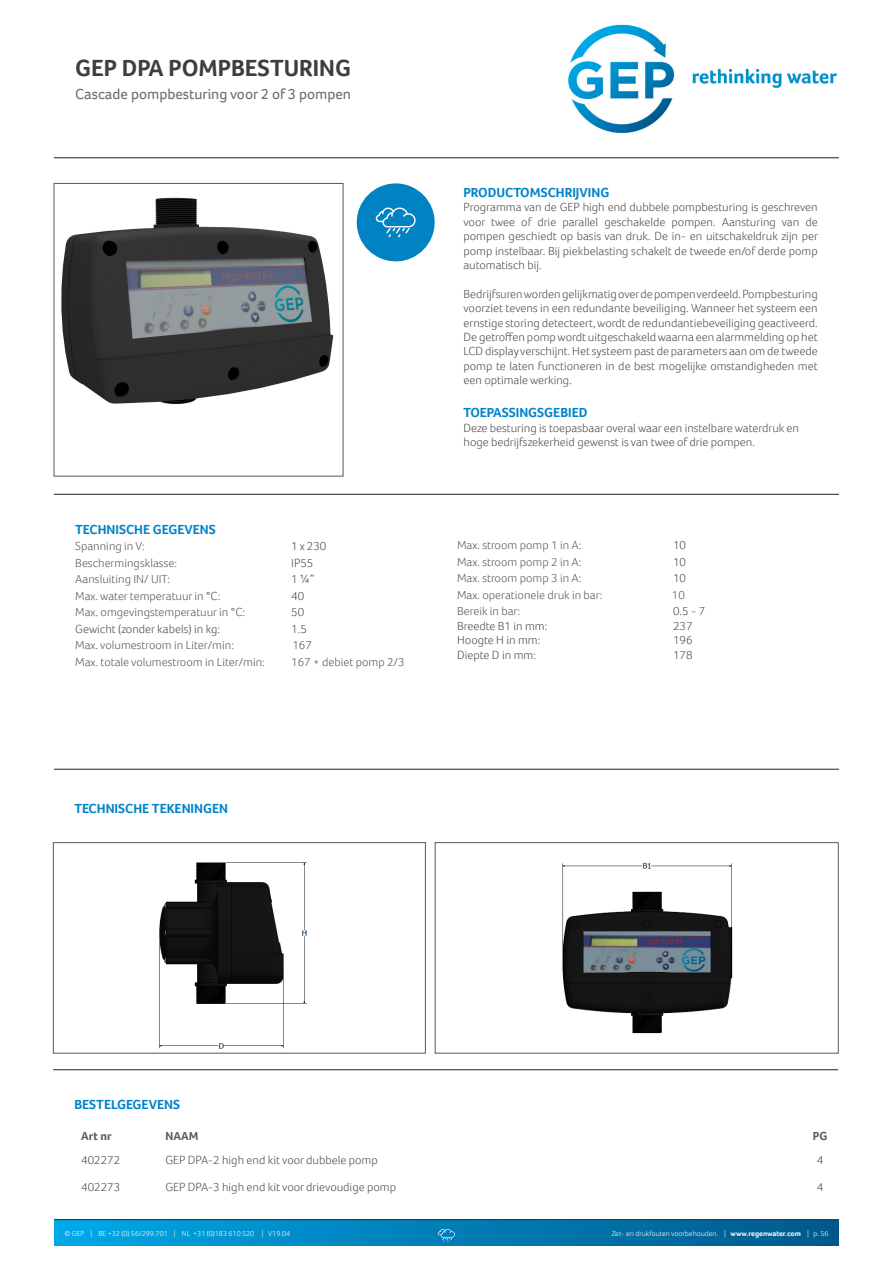
<style>
.page{position:relative;width:893px;height:1263px;background:#fff}
.page>*{position:absolute;margin:0;border:0;box-sizing:border-box;transform-origin:0 0}
.t1{font:700 24px "Foco";color:#3e3e3f}
.t2{font:15px "Foco";color:#6c6d70}
.Brood{font:700 13.5px "Foco";color:#0083ca}
.Brood-2{font:300 12px/14.4px "Foco";color:#524a47;text-align:justify}
.Brood-3{font:300 12px "Foco";color:#57585a}
.t3{font:700 12px "Foco";color:#57585a}
.t4{font:300 7.5px "Foco";color:#fff}
.s1{color:#524a47}
.s2{color:#57585a}
.s3{font-weight:700}
</style>
<div class="page">
<hr style="left:54px;top:158px;width:785px;height:1px;background:#231f20">
<img style="left:568px;top:24px;width:269px;height:110px">
<img style="left:54px;top:1221px;width:785px;height:24px">
<hr style="left:54px;top:1219px;width:785px;height:1px;background:#231f20">
<svg style="left:438px;top:1229px;width:17px;height:13px"></svg>
<div style="left:435px;top:842px;width:403px;height:211px;border:1px solid #57585a"></div>
<hr style="left:54px;top:494px;width:785px;height:1px;background:#231f20">
<hr style="left:54px;top:769px;width:785px;height:1px;background:#231f20">
<div style="left:357px;top:183px;width:78px;height:78px;background:#0082c3;border-radius:50%"></div>
<svg style="left:376px;top:208px;width:40px;height:29px"></svg>
<hr style="left:53px;top:1069px;width:785px;height:1px;background:#231f20">
<img style="left:61px;top:197px;width:273px;height:207px">
<div style="left:53px;top:842px;width:372px;height:211px;border:1px solid #57585a"></div>
<img style="left:562px;top:862px;width:171px;height:172px">
<img style="left:159px;top:862px;width:148px;height:187px">
<p class="t1" style="left:75px;top:52px;width:277px">GEP DPA POMPBESTURING</p>
<p class="t2" style="left:75px;top:84px;width:277px">Cascade pompbesturing voor 2 of 3 pompen</p>
<p class="Brood" style="left:75px;top:520px;width:142px">TECHNISCHE GEGEVENS</p>
<p class="Brood-3" style="left:75px;top:538px;width:71px">Spanning in V:</p>
<p class="Brood-2" style="left:291px;top:539px;width:37px">1 x 230</p>
<p class="Brood-3" style="left:75px;top:555px;width:103px">Beschermingsklasse:</p>
<p class="Brood-2" style="left:291px;top:555px;width:24px">IP55</p>
<p class="Brood-3" style="left:75px;top:571px;width:96px">Aansluiting IN/ UIT:</p>
<p class="Brood-2" style="left:291px;top:572px;width:25px">1 ¼”</p>
<p class="Brood-3" style="left:75px;top:588px;width:147px">Max. water temperatuur in <span class="s1">°C</span>:</p>
<p class="Brood-2" style="left:291px;top:588px;width:14px">40</p>
<p class="Brood-3" style="left:75px;top:604px;width:171px">Max. omgevingstemperatuur in <span class="s1">°C</span>:</p>
<p class="Brood-2" style="left:291px;top:605px;width:14px">50</p>
<p class="Brood-2" style="left:75px;top:621px;width:146px">Gewicht (zonder kabels) in kg:</p>
<p class="Brood-2" style="left:291px;top:621px;width:17px">1.5</p>
<p class="Brood-3" style="left:75px;top:637px;width:160px">Max. volumestroom in Liter/min:</p>
<p class="Brood-3" style="left:292px;top:637px;width:21px">167</p>
<p class="Brood-3" style="left:75px;top:654px;width:191px">Max. totale volumestroom in Liter/min:</p>
<p class="Brood-3" style="left:291px;top:654px;width:115px">167 + debiet pomp 2/3</p>
<p class="Brood" style="left:74px;top:799px;width:155px">TECHNISCHE TEKENINGEN</p>
<p class="Brood" style="left:463px;top:183px;width:147px">PRODUCTOMSCHRIJVING</p>
<p class="Brood-2" style="left:463px;top:200px;width:356px">Programma van de GEP high end dubbele pompbesturing is geschreven voor twee of drie parallel geschakelde pompen. Aansturing van de pompen geschiedt op basis van druk. De in- en uitschakeldruk zijn per pomp instelbaar. Bij piekbelasting schakelt de tweede en/of derde pomp automatisch bij.</p>
<p class="Brood-2" style="left:463px;top:286px;width:356px">Bedrijfsuren worden gelijkmatig over de pompen verdeeld. Pompbesturing voorziet tevens in een redundante beveiliging. Wanneer het systeem een ernstige storing detecteert, wordt de redundantiebeveiliging geactiveerd.<br>De getroffen pomp wordt uitgeschakeld waarna een alarmmelding op het LCD display verschijnt. Het systeem past de parameters aan om de tweede pomp te laten functioneren in de best mogelijke omstandigheden met een optimale werking.</p>
<p class="Brood" style="left:463px;top:404px;width:126px">TOEPASSINGSGEBIED</p>
<p class="Brood-2" style="left:463px;top:420px;width:337px">Deze besturing is toepasbaar overal waar een instelbare waterdruk en hoge bedrijfszekerheid gewenst is van twee of drie pompen.</p>
<p class="Brood-3" style="left:457px;top:537px;width:126px">Max. stroom pomp 1 in A:</p>
<p class="Brood-2" style="left:673px;top:538px;width:14px">10</p>
<p class="Brood-3" style="left:457px;top:554px;width:126px">Max. stroom pomp 2 in A:</p>
<p class="Brood-2" style="left:673px;top:554px;width:14px">10</p>
<p class="Brood-3" style="left:457px;top:570px;width:126px">Max. stroom pomp 3 in A:</p>
<p class="Brood-2" style="left:673px;top:571px;width:14px">10</p>
<p class="Brood-3" style="left:457px;top:587px;width:147px">Max. operationele druk in bar:</p>
<p class="Brood-3" style="left:672px;top:587px;width:14px">10</p>
<p class="Brood-3" style="left:457px;top:603px;width:64px">Bereik in bar:</p>
<p class="Brood-2" style="left:673px;top:604px;width:34px">0.5 - <span class="s2">7</span></p>
<p class="Brood-2" style="left:457px;top:618px;width:92px">Breedte B1 in mm:</p>
<p class="Brood-2" style="left:673px;top:618px;width:21px">237</p>
<p class="Brood-2" style="left:457px;top:633px;width:85px">Hoogte H in mm:</p>
<p class="Brood-2" style="left:673px;top:633px;width:21px">196</p>
<p class="Brood-2" style="left:457px;top:647px;width:80px">Diepte D in mm:</p>
<p class="Brood-2" style="left:673px;top:647px;width:21px">178</p>
<p class="Brood" style="left:74px;top:1096px;width:107px">BESTELGEGEVENS</p>
<p class="t3" style="left:81px;top:1128px;width:32px">Art nr</p>
<p class="t3" style="left:165px;top:1128px;width:35px">NAAM</p>
<p class="t3" style="left:813px;top:1128px;width:16px">PG</p>
<p class="Brood-2" style="left:81px;top:1153px;width:40px">402272</p>
<p class="Brood-2" style="left:165px;top:1153px;width:214px">GEP DPA-2 high end kit voor dubbele pomp</p>
<p class="Brood-2" style="left:817px;top:1153px;width:8px">4</p>
<p class="Brood-2" style="left:81px;top:1179px;width:40px">402273</p>
<p class="Brood-2" style="left:165px;top:1179px;width:232px">GEP DPA-3 high end kit voor drievoudige pomp</p>
<p class="Brood-2" style="left:817px;top:1179px;width:8px">4</p>
<p class="t4" style="left:64px;top:1229px;width:227px">© GEP | BE +32 (0) 56/299.701 | NL +31 (0)183 610 520 | V19.04</p>
<p class="t4" style="left:612px;top:1229px;width:218px">Zet- en drukfouten voorbehouden. | <span class="s3">www.regenwater.com</span> | p. 56</p>
</div>
